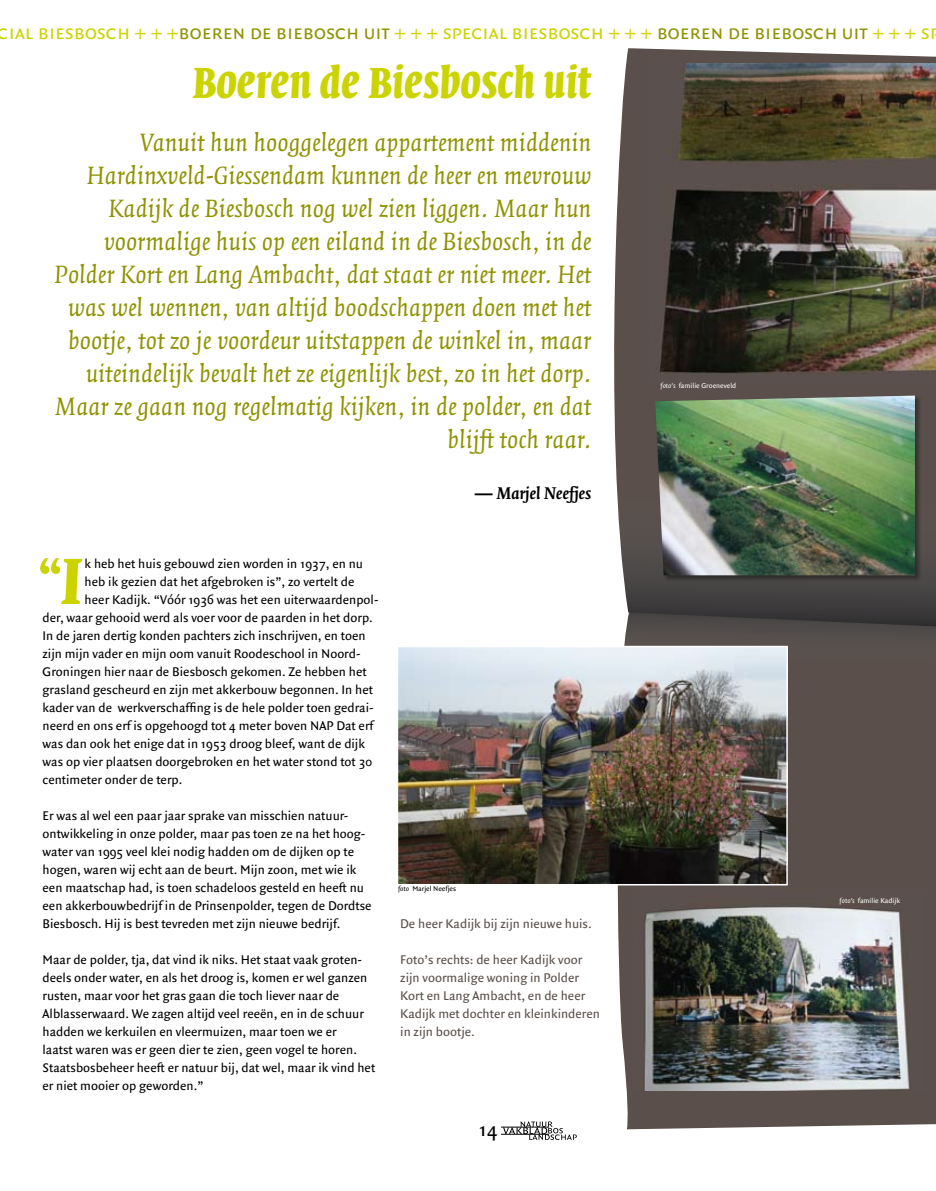
<style>
.page{position:relative;width:936px;height:1191px;background:#fff}
.page>*{position:absolute;margin:0;border:0;box-sizing:border-box;transform-origin:0 0}
.t1{font:italic 700 67.5px "Quadraat Dis";color:#cbd300}
.t2{font:italic 700 45px "Quadraat Dis";color:#cbd300}
.t3{font:italic 27px/33px "Quadraat";color:#8f9302;text-align:right}
.t4{font:21px "Quadraat Sans Caps";color:#cbd300}
.t5{font:21px "Quadraat Sans";color:#000}
.t6{font:italic 700 18px "Quadraat";color:#000}
.t7{font:13.5px/18px "Quadraat Sans";color:#000}
.t8{font:13.5px/18px "Quadraat Sans";color:#5a4f4a}
.t9{font:7.5px "Quadraat Sans";color:#fff}
.t10{font:7.5px "Quadraat Sans";color:#000}
.s1{color:#8f9302}
.s2{font-style:italic}
</style>
<div class="page">
<svg style="left:503px;top:1121px;width:73px;height:18px"></svg>
<hr style="left:501px;top:1126px;width:48px;height:1px;background:#000">
<hr style="left:501px;top:1134px;width:48px;height:1px;background:#000">
<svg style="left:617px;top:626px;width:318px;height:503px;background:#5f5551"></svg>
<svg style="left:614px;top:48px;width:321px;height:578px;background:#605956"></svg>
<img style="left:649px;top:64px;width:286px;height:318px">
<img style="left:399px;top:649px;width:385px;height:233px">
<div style="left:396px;top:646px;width:391px;height:239px;border:2px solid #fff"></div>
<div style="left:654px;top:394px;width:273px;height:194px;background:#000;opacity:.41"></div>
<img style="left:655px;top:395px;width:259px;height:180px">
<img style="left:634px;top:895px;width:291px;height:195px">
<p class="t4" style="left:-2px;top:20px;width:943px">cial biesbosch + + +<span class="s1">boeren de biebosch uit</span> + + + special biesbosch + + + <span class="s1">boeren de biebosch uit</span> + + + sp</p>
<p class="t2" style="left:192px;top:59px;width:400px">Boeren de Biesbosch uit</p>
<p class="t3" style="left:55px;top:126px;width:538px">Vanuit hun hooggelegen appartement middenin Hardinxveld-Giessendam kunnen de heer en mevrouw Kadijk de Biesbosch nog wel zien liggen. Maar hun voormalige huis op een eiland in de Biesbosch, in de Polder Kort en Lang Ambacht, dat staat er niet meer. Het was wel wennen, van altijd boodschappen doen met het bootje, tot zo je voordeur uitstappen de winkel in, maar uiteindelijk bevalt het ze eigenlijk best, zo in het dorp.<br>Maar ze gaan nog regelmatig kijken, in de polder, en dat blijft toch raar.</p>
<p class="t6" style="left:475px;top:483px;width:118px">— Marjel Neefjes</p>
<p class="t9" style="left:660px;top:381px;width:77px"><span class="s2">foto’s</span> familie Groeneveld</p>
<p class="t1" style="left:38px;top:546px;width:46px">“I</p>
<p class="t7" style="left:85px;top:555px;width:280px">k heb het huis gebouwd zien worden in 1937, en nu</p>
<p class="t7" style="left:85px;top:573px;width:271px">heb ik gezien dat het afgebroken is”, zo vertelt de</p>
<p class="t7" style="left:85px;top:591px;width:295px">heer Kadijk. “Vóór 1936 was het een uiterwaardenpol-</p>
<p class="t7" style="left:43px;top:609px;width:332px">der, waar gehooid werd als voer voor de paarden in het dorp.</p>
<p class="t7" style="left:43px;top:627px;width:324px">In de jaren dertig konden pachters zich inschrijven, en toen</p>
<p class="t7" style="left:43px;top:645px;width:319px">zijn mijn vader en mijn oom vanuit Roodeschool in Noord-</p>
<p class="t7" style="left:43px;top:663px;width:325px">Groningen hier naar de Biesbosch gekomen. Ze hebben het</p>
<p class="t7" style="left:43px;top:681px;width:332px">grasland gescheurd en zijn met akkerbouw begonnen. In het</p>
<p class="t7" style="left:43px;top:699px;width:332px">kader van de werkverschaffing is de hele polder toen gedrai-</p>
<p class="t7" style="left:43px;top:717px;width:332px">neerd en ons erf is opgehoogd tot 4 meter boven NAP Dat erf</p>
<p class="t7" style="left:43px;top:735px;width:324px">was dan ook het enige dat in 1953 droog bleef, want de dijk</p>
<p class="t7" style="left:43px;top:753px;width:331px">was op vier plaatsen doorgebroken en het water stond tot 30</p>
<p class="t7" style="left:43px;top:771px;width:141px">centimeter onder de terp.</p>
<p class="t7" style="left:43px;top:807px;width:330px">Er was al wel een paar jaar sprake van misschien natuur&shy;ontwikkeling in onze polder, maar pas toen ze na het hoog&shy;water van 1995 veel klei nodig hadden om de dijken op te hogen, waren wij echt aan de beurt. Mijn zoon, met wie ik een maatschap had, is toen schadeloos gesteld en heeft nu een akkerbouwbedrijf in de Prinsenpolder, tegen de Dordtse Biesbosch. Hij is best tevreden met zijn nieuwe bedrijf.</p>
<p class="t7" style="left:43px;top:951px;width:334px">Maar de polder, tja, dat vind ik niks. Het staat vaak groten&shy;deels onder water, en als het droog is, komen er wel ganzen rusten, maar voor het gras gaan die toch liever naar de Alblasserwaard. We zagen altijd veel reeën, en in de schuur hadden we kerkuilen en vleermuizen, maar toen we er<br>laatst waren was er geen dier te zien, geen vogel te horen.<br>Staatsbosbeheer heeft er natuur bij, dat wel, maar ik vind het er niet mooier op geworden.”</p>
<p class="t10" style="left:398px;top:884px;width:60px"><span class="s2">foto</span> Marjel Neefjes</p>
<p class="t8" style="left:400px;top:915px;width:193px">De heer Kadijk bij zijn nieuwe huis.</p>
<p class="t8" style="left:400px;top:951px;width:201px">Foto’s rechts: de heer Kadijk voor zijn voormalige woning in Polder<br>Kort en Lang Ambacht, en de heer<br>Kadijk met dochter en kleinkinderen in zijn bootje.</p>
<p class="t5" style="left:479px;top:1117px;width:20px">14</p>
<p class="t9" style="left:839px;top:896px;width:62px"><span class="s2">foto’s</span> familie Kadijk</p>
</div>
